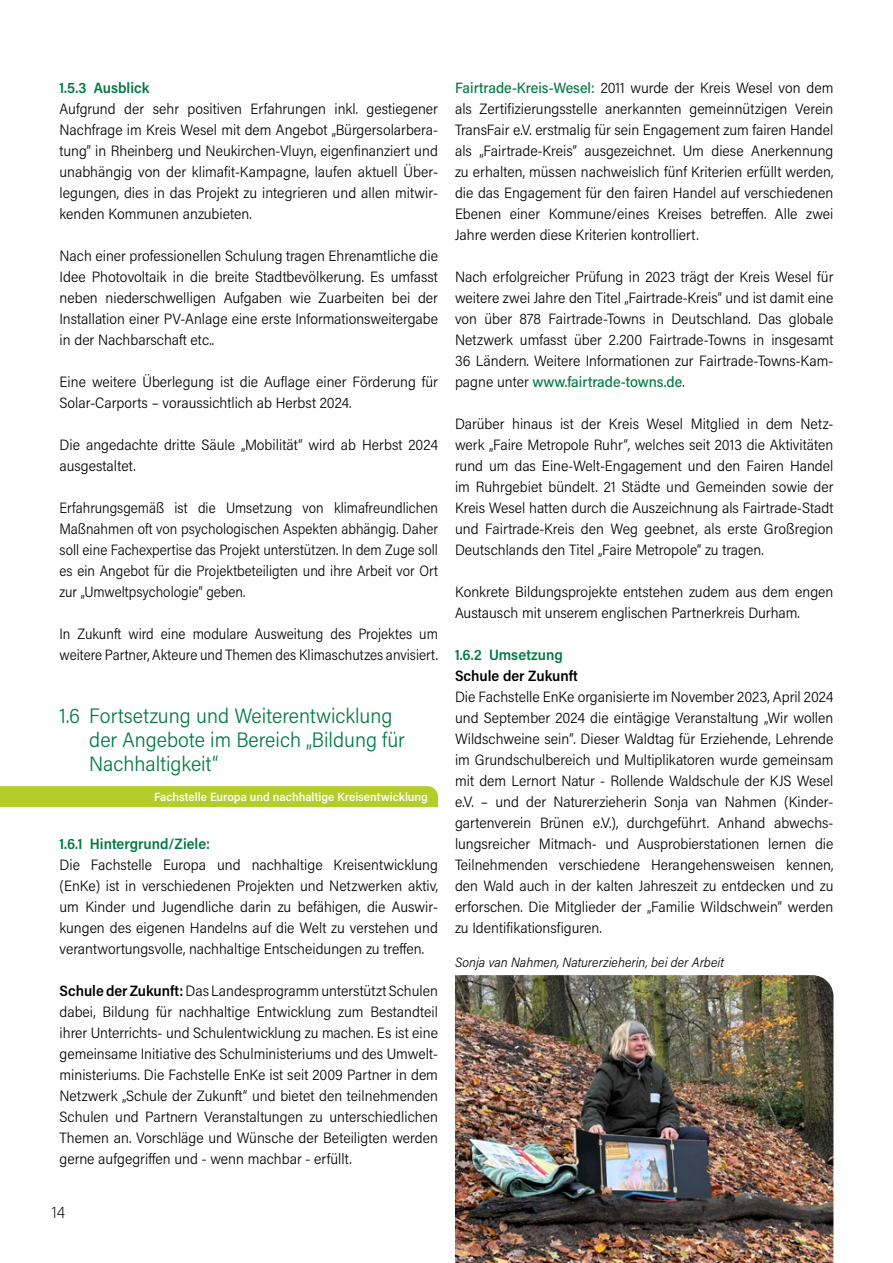
<style>
.page{position:relative;width:893px;height:1263px;background:#fff}
.page>*{position:absolute;margin:0;border:0;box-sizing:border-box;transform-origin:0 0}
.t1{font:300 21px/24px "Acumin Pro Semi Cond";color:#007844}
.t2{font:200 16.5px "Acumin Pro Semi Cond";color:#000}
.Grundtext{font:300 15px/21px "Acumin Pro Semi Cond";color:#000;text-align:justify}
.Grundtext-2{font:300 15px/21px "Acumin Pro Semi Cond";color:#000;text-align:justify;scale:.96 1}
.t3{font:600 15px "Acumin Pro Semi Cond";color:#007844}
.Hervorhebung{font:600 15px "Acumin Pro Semi Cond";color:#000}
.Bildunterschrift{font:italic 300 13.5px "Acumin Pro Semi Cond";color:#000}
.Grundtext-3{font:600 12px "Acumin Pro Semi Cond";color:#fff}
.s1{font-weight:600}
.s2{font-weight:500;color:#007844}
</style>
<div class="page">
<div style="left:0;top:786px;width:438px;height:21px;background:#b4cd29"></div>
<img style="left:455px;top:975px;width:378px;height:288px">
<p class="t3" style="left:60px;top:77px;width:91px">1.5.3 Ausblick</p>
<p class="Grundtext" style="left:60px;top:98px;width:380px">Aufgrund der sehr positiven Erfahrungen inkl. gestiegener Nachfrage im Kreis Wesel mit dem Angebot „Bürgersolarbera&shy;tung“ in Rheinberg und Neukirchen-Vluyn, eigenfinanziert und unabhängig von der klimafit-Kampagne, laufen aktuell Über&shy;legungen, dies in das Projekt zu integrieren und allen mitwir&shy;kenden Kommunen anzubieten.</p>
<p class="Grundtext" style="left:60px;top:245px;width:380px">Nach einer professionellen Schulung tragen Ehrenamtliche die Idee Photovoltaik in die breite Stadtbevölkerung. Es umfasst neben niederschwelligen Aufgaben wie Zuarbeiten bei der Installation einer PV-Anlage eine erste Informationsweitergabe in der Nachbarschaft etc..</p>
<p class="Grundtext" style="left:60px;top:371px;width:380px">Eine weitere Überlegung ist die Auflage einer Förderung für<br>Solar-Carports – voraussichtlich ab Herbst 2024.</p>
<p class="Grundtext" style="left:60px;top:434px;width:380px">Die angedachte dritte Säule „Mobilität“ wird ab Herbst 2024 ausgestaltet.</p>
<p class="Grundtext-2" style="left:60px;top:497px;width:396px">Erfahrungsgemäß ist die Umsetzung von klimafreundlichen Maßnahmen oft von psychologischen Aspekten abhängig. Daher soll eine Fachexpertise das Projekt unterstützen. In dem Zuge soll es ein Angebot für die Projektbeteiligten und ihre Arbeit vor Ort zur „Umweltpsychologie“ geben.</p>
<p class="Grundtext-2" style="left:60px;top:623px;width:396px">In Zukunft wird eine modulare Ausweitung des Projektes um weitere Partner, Akteure und Themen des Klimaschutzes anvisiert.</p>
<p class="t1" style="left:89px;top:703px;width:317px;text-indent:-30px">1.6 Fortsetzung und Weiterentwicklung der Angebote im Bereich „Bildung für<br>Nachhaltigkeit“</p>
<p class="Grundtext-3" style="left:154px;top:788px;width:275px">Fachstelle Europa und nachhaltige Kreisentwicklung</p>
<p class="t3" style="left:60px;top:833px;width:152px">1.6.1 Hintergrund/Ziele:</p>
<p class="Grundtext" style="left:60px;top:854px;width:380px">Die Fachstelle Europa und nachhaltige Kreisentwicklung (EnKe) ist in verschiedenen Projekten und Netzwerken aktiv, um Kinder und Jugendliche darin zu befähigen, die Auswir&shy;kungen des eigenen Handelns auf die Welt zu verstehen und verantwortungsvolle, nachhaltige Entscheidungen zu treffen.</p>
<p class="Grundtext" style="left:60px;top:980px;width:380px"><span class="s1">Schule der Zukunft:</span> Das Landesprogramm unterstützt Schulen dabei, Bildung für nachhaltige Entwicklung zum Bestandteil ihrer Unterrichts- und Schulentwicklung zu machen. Es ist eine gemeinsame Initiative des Schulministeriums und des Umwelt&shy;ministeriums. Die Fachstelle EnKe ist seit 2009 Partner in dem Netzwerk „Schule der Zukunft“ und bietet den teilnehmenden Schulen und Partnern Veranstaltungen zu unterschiedlichen Themen an. Vorschläge und Wünsche der Beteiligten werden gerne aufgegriffen und - wenn machbar - erfüllt.</p>
<p class="t2" style="left:52px;top:1201px;width:15px">14</p>
<p class="Grundtext" style="left:455px;top:77px;width:380px"><span class="s2">Fairtrade-Kreis-Wesel:</span> 2011 wurde der Kreis Wesel von dem als Zertifizierungsstelle anerkannten gemeinnützigen Verein TransFair e.V. erstmalig für sein Engagement zum fairen Handel als „Fairtrade-Kreis“ ausgezeichnet. Um diese Anerkennung zu erhalten, müssen nachweislich fünf Kriterien erfüllt werden, die das Engagement für den fairen Handel auf verschiedenen Ebenen einer Kommune/eines Kreises betreffen. Alle zwei Jahre werden diese Kriterien kontrolliert.</p>
<p class="Grundtext" style="left:455px;top:266px;width:380px">Nach erfolgreicher Prüfung in 2023 trägt der Kreis Wesel für weitere zwei Jahre den Titel „Fairtrade-Kreis“ und ist damit eine von über 878 Fairtrade-Towns in Deutschland. Das globale Netzwerk umfasst über 2.200 Fairtrade-Towns in insgesamt 36 Ländern. Weitere Informationen zur Fairtrade-Towns-Kam&shy;pagne unter <span class="s2">www.fairtrade-towns.de</span>.</p>
<p class="Grundtext" style="left:455px;top:413px;width:380px">Darüber hinaus ist der Kreis Wesel Mitglied in dem Netz&shy;werk „Faire Metropole Ruhr“, welches seit 2013 die Aktivitäten rund um das Eine-Welt-Engagement und den Fairen Handel im Ruhrgebiet bündelt. 21 Städte und Gemeinden sowie der Kreis Wesel hatten durch die Auszeichnung als Fairtrade-Stadt und Fairtrade-Kreis den Weg geebnet, als erste Großregion Deutschlands den Titel „Faire Metropole“ zu tragen.</p>
<p class="Grundtext" style="left:455px;top:581px;width:380px">Konkrete Bildungsprojekte entstehen zudem aus dem engen<br>Austausch mit unserem englischen Partnerkreis Durham.</p>
<p class="t3" style="left:455px;top:644px;width:109px">1.6.2 Umsetzung</p>
<p class="Hervorhebung" style="left:455px;top:665px;width:124px">Schule der Zukunft</p>
<p class="Grundtext" style="left:455px;top:686px;width:380px">Die Fachstelle EnKe organisierte im November 2023, April 2024 und September 2024 die eintägige Veranstaltung „Wir wollen Wildschweine sein“. Dieser Waldtag für Erziehende, Lehrende im Grundschulbereich und Multiplikatoren wurde gemeinsam mit dem Lernort Natur - Rollende Waldschule der KJS Wesel e.V. – und der Naturerzieherin Sonja van Nahmen (Kinder&shy;gartenverein Brünen e.V.), durchgeführt. Anhand abwechs&shy;lungsreicher Mitmach- und Ausprobierstationen lernen die Teilnehmenden verschiedene Herangehensweisen kennen, den Wald auch in der kalten Jahreszeit zu entdecken und zu erforschen. Die Mitglieder der „Familie Wildschwein“ werden zu Identifikationsfiguren.</p>
<p class="Bildunterschrift" style="left:455px;top:952px;width:271px">Sonja van Nahmen, Naturerzieherin, bei der Arbeit</p>
</div>
